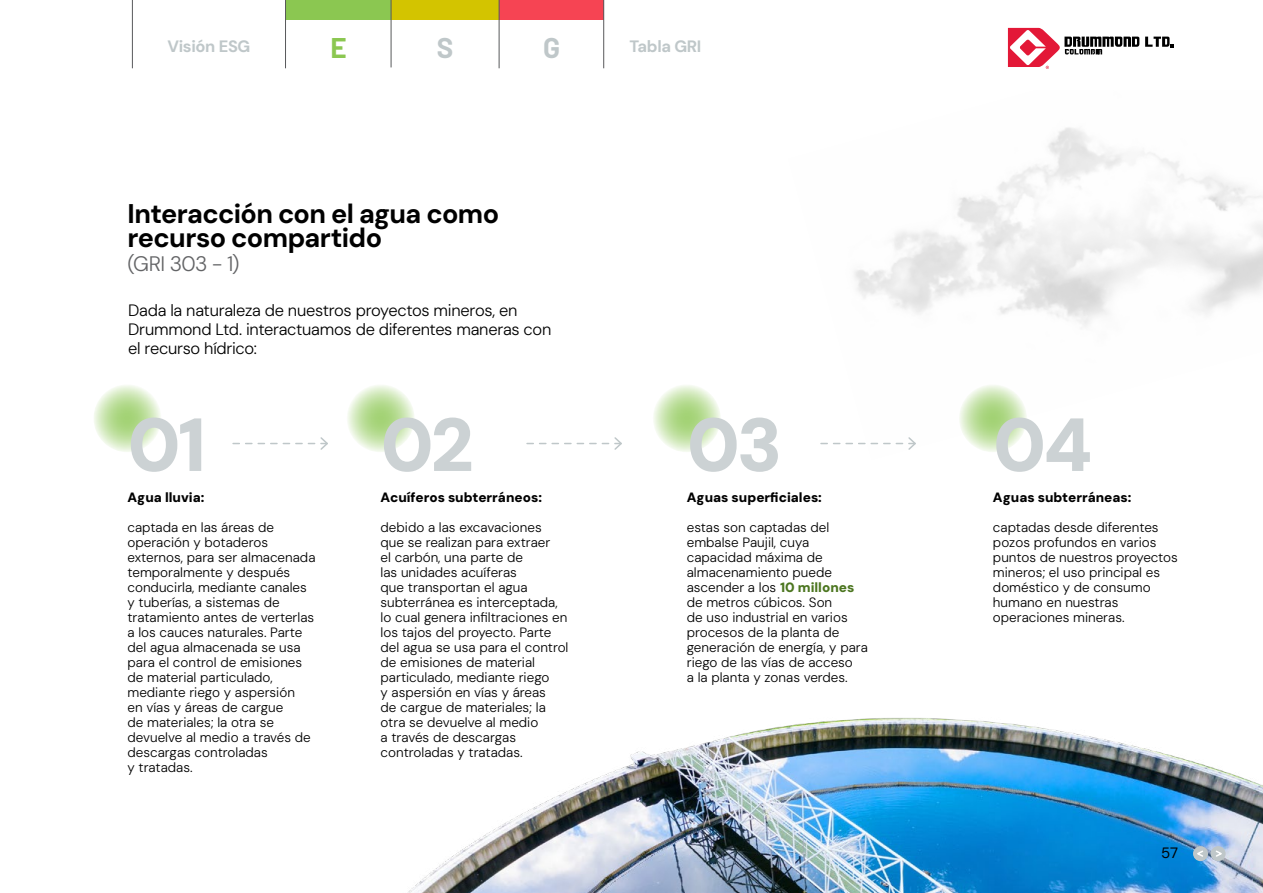
<style>
.page{position:relative;width:1263px;height:893px;background:#fff}
.page>*{position:absolute;margin:0;border:0;box-sizing:border-box;transform-origin:0 0}
.t1{font:900 75px "DM Sans";letter-spacing:-.045em;color:#ccd2d4}
.t2{font:700 27.75px "Barlow";color:#bfc7c9}
.t3{font:700 27.75px "Barlow";color:#8bc751}
.t4{font:700 27px/24px "DM Sans";letter-spacing:-.025em;color:#000}
.t5{font:300 21px "DM Sans";letter-spacing:-.03em;color:#636466}
.t6{font:300 16.5px/18.8px "DM Sans";letter-spacing:-.015em;color:#000}
.t7{font:700 16.5px "DM Sans";letter-spacing:-.02em;color:#bfc7c9}
.t8{font:15px "DM Sans";color:#000}
.t9{font:300 13.5px/15px "DM Sans";color:#000}
.t10{font:900 13.5px "DM Sans";color:#000}
.s1{font-weight:900;color:#4c7620}
</style>
<div class="page">
<img style="left:408px;top:718px;width:855px;height:175px">
<svg style="left:93px;top:384px;width:68px;height:68px;background:#cee7b7"></svg>
<svg style="left:347px;top:384px;width:68px;height:68px;background:#cee7b7"></svg>
<svg style="left:653px;top:384px;width:68px;height:68px;background:#cee7b7"></svg>
<svg style="left:959px;top:384px;width:68px;height:68px;background:#cee7b6"></svg>
<svg style="left:233px;top:437px;width:95px;height:13px"></svg>
<svg style="left:527px;top:437px;width:95px;height:13px"></svg>
<svg style="left:821px;top:437px;width:95px;height:13px"></svg>
<div style="left:286px;top:0;width:105px;height:19px;background:#8bc751"></div>
<div style="left:391px;top:0;width:108px;height:19px;background:#d3c400"></div>
<div style="left:499px;top:0;width:105px;height:19px;background:#f64453"></div>
<svg style="left:1145px;top:37px;width:28px;height:11px"></svg>
<svg style="left:1008px;top:28px;width:131px;height:41px"></svg>
<hr style="left:132px;top:0;width:1px;height:68px;background:#58595b">
<hr style="left:285px;top:0;width:1px;height:68px;background:#58595b">
<hr style="left:391px;top:0;width:1px;height:67px;background:#58595b">
<hr style="left:499px;top:0;width:1px;height:68px;background:#58595b">
<hr style="left:603px;top:0;width:1px;height:68px;background:#58595b">
<div style="left:1211px;top:846px;width:15px;height:15px;background:#bfc7c9;border-radius:50%"></div>
<svg style="left:1216px;top:850px;width:6px;height:7px"></svg>
<div style="left:1193px;top:846px;width:15px;height:15px;background:#bfc7c9;border-radius:50%"></div>
<svg style="left:1194px;top:849px;width:9px;height:9px"></svg>
<p class="t7" style="left:167px;top:36px;width:85px">Visión ESG</p>
<h2 class="t3" style="left:331px;top:27px;width:18px">E</h2>
<h2 class="t2" style="left:437px;top:27px;width:18px">S</h2>
<h2 class="t2" style="left:543px;top:27px;width:19px">G</h2>
<p class="t7" style="left:629px;top:36px;width:73px">Tabla GRI</p>
<h3 class="t4" style="left:128px;top:202px;width:373px">Interacción con el agua como recurso compartido</h3>
<h3 class="t5" style="left:128px;top:251px;width:114px">(GRI 303 - 1)</h3>
<p class="t6" style="left:128px;top:301px;width:425px">Dada la naturaleza de nuestros proyectos mineros, en<br>Drummond Ltd. interactuamos de diferentes maneras con el recurso hídrico:</p>
<h1 class="t1" style="left:127px;top:397px;width:80px">01</h1>
<h1 class="t1" style="left:381px;top:397px;width:95px">02</h1>
<h1 class="t1" style="left:687px;top:397px;width:97px">03</h1>
<h1 class="t1" style="left:993px;top:397px;width:101px">04</h1>
<p class="t10" style="left:127px;top:489px;width:78px">Agua lluvia:</p>
<p class="t9" style="left:127px;top:520px;width:190px">captada en las áreas de operación y botaderos externos, para ser almacenada temporalmente y después conducirla, mediante canales y tuberías, a sistemas de tratamiento antes de verterlas a los cauces naturales. Parte del agua almacenada se usa para el control de emisiones de material particulado, mediante riego y aspersión<br>en vías y áreas de cargue<br>de materiales; la otra se devuelve al medio a través de descargas controladas<br>y tratadas.</p>
<p class="t10" style="left:993px;top:488px;width:140px">Aguas subterráneas:</p>
<p class="t9" style="left:993px;top:520px;width:186px">captadas desde diferentes pozos profundos en varios puntos de nuestros proyectos mineros; el uso principal es doméstico y de consumo humano en nuestras operaciones mineras.</p>
<p class="t10" style="left:381px;top:489px;width:163px">Acuíferos subterráneos:</p>
<p class="t9" style="left:381px;top:520px;width:189px">debido a las excavaciones que se realizan para extraer<br>el carbón, una parte de<br>las unidades acuíferas<br>que transportan el agua subterránea es interceptada, lo cual genera infiltraciones en los tajos del proyecto. Parte del agua se usa para el control de emisiones de material particulado, mediante riego<br>y aspersión en vías y áreas<br>de cargue de materiales; la otra se devuelve al medio<br>a través de descargas controladas y tratadas.</p>
<p class="t10" style="left:687px;top:488px;width:137px">Aguas superficiales:</p>
<p class="t9" style="left:687px;top:520px;width:183px">estas son captadas del embalse Paujil, cuya capacidad máxima de almacenamiento puede ascender a los <span class="s1">10 millones </span>de metros cúbicos. Son<br>de uso industrial en varios procesos de la planta de generación de energía, y para riego de las vías de acceso<br>a la planta y zonas verdes.</p>
<p class="t8" style="left:1161px;top:844px;width:18px">57</p>
</div>
